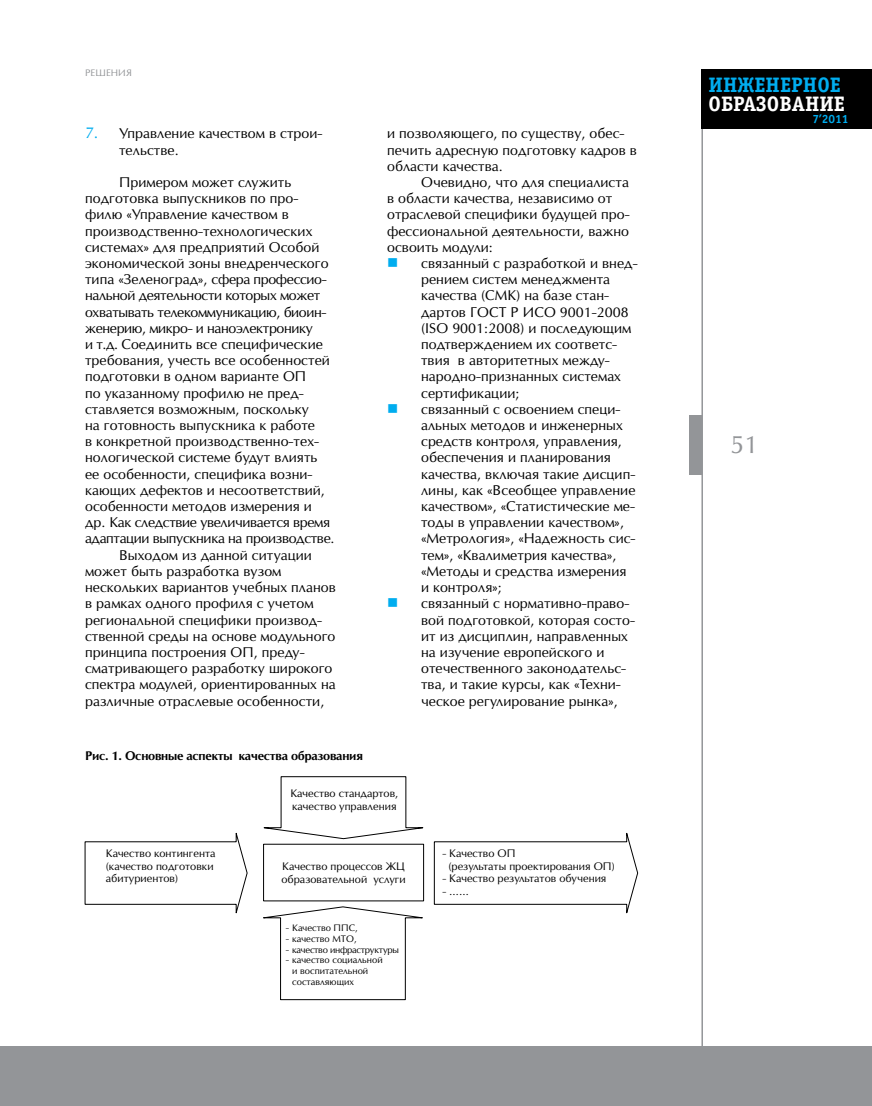
<style>
.page{position:relative;width:872px;height:1106px;background:#fff}
.page>*{position:absolute;margin:0;border:0;box-sizing:border-box;transform-origin:0 0}
.t1{font:24px "Opium New";color:#939598}
.t2{font:700 21px "Officina Serif C";color:#fff}
.t3{font:700 21px "Officina Serif C";color:#00adef}
.t4{font:15px "Wingdings";color:#00adef}
.t5{font:15px "Opium New";color:#00adef}
.t6{font:13.5px/16.2px "Opium New";letter-spacing:.005em;color:#000}
.t7{font:13.5px "Opium New";letter-spacing:-.025em;color:#000}
.t8{font:700 12px "Opium New";letter-spacing:-.02em;color:#000}
.t9{font:700 12px "Officina Sans C";color:#00adef}
.t10{font:10.5px/12.6px "Opium New";color:#000}
.t11{font:9px/10.8px "Opium New";color:#000}
.t12{font:9px "Opium New";letter-spacing:-.03em;color:#000}
.t13{font:9px "Opium New";color:#939598}
</style>
<div class="page">
<hr style="left:701px;top:69px;width:2px;height:1037px;background:#939598">
<div style="left:701px;top:69px;width:171px;height:60px;background:#000"></div>
<div style="left:689px;top:415px;width:13px;height:60px;background:#939598"></div>
<div style="left:0;top:1046px;width:872px;height:60px;background:#939598"></div>
<svg style="left:84px;top:776px;width:554px;height:224px"></svg>
<p class="t13" style="left:85px;top:67px;width:28px">РЕШЕНИЯ</p>
<p class="t5" style="left:85px;top:123px;width:15px">7.</p>
<p class="t6" style="left:387px;top:125px;width:251px">и позволяющего, по существу, обес&shy;печить адресную подготовку кадров в области качества.</p>
<p class="t6" style="left:387px;top:174px;width:244px;text-indent:34px">Очевидно, что для специалиста в области качества, независимо от отраслевой специфики будущей про&shy;фессиональной деятельности, важно освоить модули:</p>
<p class="t6" style="left:421px;top:255px;width:218px">связанный с разработкой и внед&shy;рением систем менеджмента качества (СМК) на базе стан&shy;дартов ГОС</p>
<p class="t6" style="left:119px;top:125px;width:205px">Управление качеством в строи&shy;тельстве.</p>
<p class="t6" style="left:119px;top:174px;width:174px">Примером может служить</p>
<p class="t6" style="left:85px;top:190px;width:215px">подготовка выпускников по про-</p>
<p class="t6" style="left:85px;top:206px;width:205px">филю «Управление качеством в</p>
<p class="t6" style="left:85px;top:222px;width:229px">производственно-технологических</p>
<p class="t6" style="left:85px;top:239px;width:236px">системах» для предприятий Особой</p>
<p class="t6" style="left:85px;top:255px;width:245px">экономической зоны внедренческого</p>
<p class="t7" style="left:85px;top:271px;width:243px">типа «Зеленоград», сфера профессио-</p>
<p class="t7" style="left:85px;top:287px;width:237px">нальной деятельности которых может</p>
<p class="t7" style="left:85px;top:303px;width:243px">охватывать телекоммуникацию, биоин-</p>
<p class="t7" style="left:85px;top:319px;width:229px">женерию, микро- и наноэлектронику</p>
<p class="t6" style="left:85px;top:336px;width:239px">и т.д. Соединить все специфические</p>
<p class="t6" style="left:85px;top:352px;width:246px">требования, учесть все особенностей</p>
<p class="t6" style="left:85px;top:368px;width:223px">подготовки в одном варианте ОП</p>
<p class="t6" style="left:85px;top:384px;width:220px">по указанному профилю не пред-</p>
<p class="t6" style="left:85px;top:401px;width:225px">ставляется возможным, поскольку</p>
<p class="t6" style="left:85px;top:417px;width:231px">на готовность выпускника к работе</p>
<p class="t6" style="left:85px;top:433px;width:235px">в конкретной производственно-тех-</p>
<p class="t6" style="left:85px;top:449px;width:234px">нологической системе будут влиять</p>
<p class="t6" style="left:85px;top:465px;width:229px">ее особенности, специфика возни-</p>
<p class="t6" style="left:85px;top:482px;width:241px">кающих дефектов и несоответствий,</p>
<p class="t6" style="left:85px;top:498px;width:228px">особенности методов измерения и</p>
<p class="t7" style="left:85px;top:514px;width:246px">др. Как следствие увеличивается время</p>
<p class="t7" style="left:85px;top:530px;width:251px">адаптации выпускника на производстве.</p>
<p class="t6" style="left:119px;top:546px;width:194px">В ыходом из данной ситуации</p>
<p class="t6" style="left:85px;top:563px;width:198px">может быть разработка вузом</p>
<p class="t6" style="left:85px;top:579px;width:252px">нескольких вариантов учебных планов</p>
<p class="t6" style="left:85px;top:595px;width:230px">в рамках одного профиля с учетом</p>
<p class="t6" style="left:85px;top:611px;width:239px">региональной специфики производ-</p>
<p class="t6" style="left:85px;top:627px;width:252px">ственной среды на основе модульного</p>
<p class="t6" style="left:85px;top:644px;width:221px">принципа построения ОП, преду-</p>
<p class="t6" style="left:85px;top:660px;width:249px">сматривающего разработку широкого</p>
<p class="t6" style="left:85px;top:676px;width:252px">спектра модулей, ориентированных на</p>
<p class="t6" style="left:85px;top:692px;width:241px">различные отраслевые особенности,</p>
<p class="t4" style="left:387px;top:254px;width:13px">■</p>
<p class="t6" style="left:499px;top:303px;width:36px">Т Р ИСО</p>
<p class="t6" style="left:421px;top:303px;width:216px;text-indent:139px">9001-2008 (ISO 9001:2008) и последующим подтверждением их соответс&shy;твия в авторитетных между&shy;народно-признанных системах сертификации;<br>связанный с освоением специ&shy;альных методов и инженерных средств контроля, управления, обеспечения и планирования качества, включая такие дисцип&shy;лины, как «В сеобщее управление качеством», «Статистические ме&shy;тоды в управлении качеством», «Метрология», «Н адежность сис&shy;тем», «Квалиметрия качества», «Методы и средства измерения и контроля»;<br>связанный с нормативно-право&shy;вой подготовкой, которая состо&shy;ит из дисциплин, направленных на изучение европейского и отечественного законодательс&shy;тва, и такие курсы, как «Техни&shy;ческое регулирование рынка»,</p>
<p class="t4" style="left:387px;top:400px;width:13px">■</p>
<p class="t4" style="left:387px;top:595px;width:13px">■</p>
<p class="t8" style="left:85px;top:748px;width:279px">Рис. 1. Основные аспекты качества образования</p>
<p class="t10" style="left:290px;top:787px;width:109px">Качество стандартов, качество управления</p>
<p class="t10" style="left:106px;top:846px;width:111px">Качество контингента (качество подготовки абитуриентов)</p>
<p class="t10" style="left:448px;top:846px;width:168px;text-indent:-6px">- Качество ОП<br>(результаты проектирования ОП)</p>
<p class="t10" style="left:281px;top:860px;width:126px">Качество процессов ЖЦ образовательной услуги</p>
<p class="t10" style="left:442px;top:872px;width:166px">- Качество результатов обучения</p>
<p class="t10" style="left:442px;top:884px;width:28px">- ……</p>
<p class="t11" style="left:286px;top:922px;width:73px">- Качество ППС,</p>
<p class="t11" style="left:286px;top:933px;width:72px">- качество МТО,</p>
<p class="t12" style="left:286px;top:943px;width:115px">- качество инфраструктуры</p>
<p class="t11" style="left:292px;top:954px;width:92px;text-indent:-6px">- качество социальной и воспитательной составляющих</p>
<h2 class="t3" style="left:708px;top:73px;width:134px">ИНЖЕНЕРНОЕ</h2>
<h2 class="t2" style="left:708px;top:91px;width:138px">ОБРАЗОВАНИЕ</h2>
<p class="t9" style="left:812px;top:113px;width:38px">7’2011</p>
<h1 class="t1" style="left:730px;top:429px;width:30px">51</h1>
</div>
